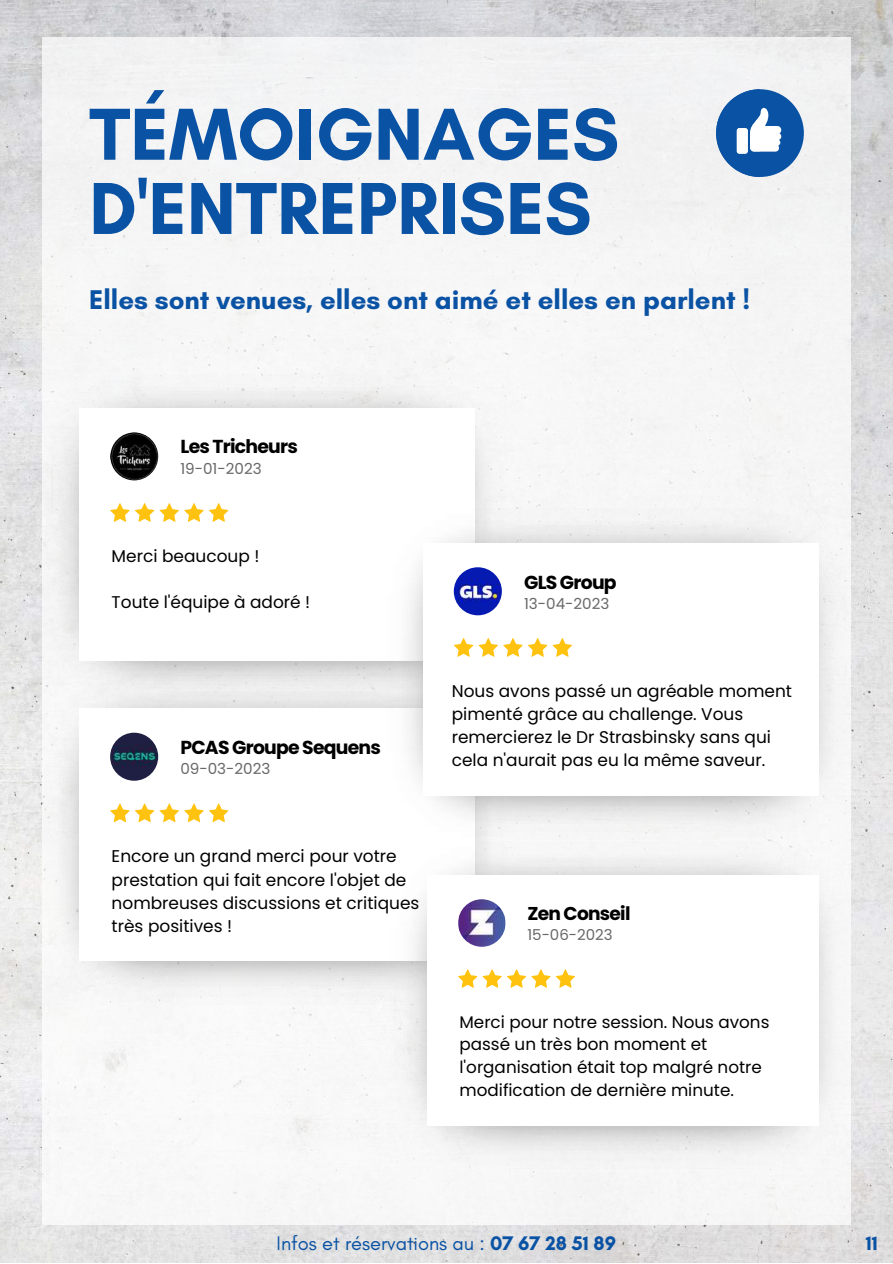
<style>
.page{position:relative;width:893px;height:1264px;background:#fff}
.page>*{position:absolute;margin:0;border:0;box-sizing:border-box;transform-origin:0 0}
.t1{font:700 75px/74.2px "Glacial Indifference";color:#0a52a4}
.t2{font:700 27.6px "Glacial Indifference";color:#0a52a4}
.t3{font:20.1px "Glacial Indifference";letter-spacing:-.005em;color:#0a52a4}
.t4{font:700 20.1px "Glacial Indifference";color:#0a52a4}
.t5{font:700 18.75px "Poppins";letter-spacing:-.04em;color:#000}
.t6{font:700 18.6px "Poppins";letter-spacing:-.04em;color:#000}
.t7{font:16.95px/23.1px "Poppins";color:#000}
.t8{font:16.8px/22.8px "Poppins";color:#000}
.t9{font:15.15px "Poppins";color:#686868}
.t10{font:15px "Poppins";color:#686868}
.s1{font-weight:700}
</style>
<div class="page">
<img style="left:0;top:0;width:892px;height:1262px">
<div style="left:42px;top:38px;width:808px;height:1186px;background:#f6f5f6"></div>
<div style="left:716px;top:89px;width:87px;height:88px;background:#0a52a4;border-radius:50%"></div>
<svg style="left:716px;top:89px;width:65px;height:88px"></svg>
<img style="left:51px;top:374px;width:451px;height:300px">
<div style="left:79px;top:408px;width:396px;height:253px;background:#fff"></div>
<img style="left:110px;top:432px;width:48px;height:48px;border-radius:50%">
<svg style="left:110px;top:503px;width:118px;height:19px"></svg>
<img style="left:42px;top:674px;width:439px;height:329px">
<div style="left:79px;top:708px;width:396px;height:253px;background:#fff"></div>
<img style="left:110px;top:732px;width:48px;height:48px;border-radius:50%">
<svg style="left:110px;top:803px;width:118px;height:19px"></svg>
<img style="left:390px;top:841px;width:441px;height:327px">
<div style="left:427px;top:875px;width:392px;height:250px;background:#fff"></div>
<img style="left:458px;top:899px;width:47px;height:47px;border-radius:50%">
<svg style="left:458px;top:969px;width:117px;height:18px"></svg>
<img style="left:385px;top:509px;width:461px;height:330px">
<div style="left:422px;top:543px;width:396px;height:252px;background:#fff"></div>
<img style="left:454px;top:567px;width:48px;height:48px;border-radius:50%">
<svg style="left:454px;top:638px;width:118px;height:19px"></svg>
<h1 class="t1" style="left:89px;top:96px;width:531px">TÉMOIGNAGES<br>D'ENTREPRISES</h1>
<h2 class="t2" style="left:89px;top:283px;width:662px">Elles sont venues, elles ont aimé et elles en parlent !</h2>
<p class="t5" style="left:180px;top:434px;width:119px">Les Tricheurs</p>
<p class="t9" style="left:180px;top:458px;width:83px">19-01-2023</p>
<p class="t7" style="left:112px;top:544px;width:149px">Merci beaucoup !</p>
<p class="t7" style="left:112px;top:591px;width:200px">Toute l'équipe à adoré !</p>
<p class="t5" style="left:180px;top:734px;width:202px">PCAS Groupe Sequens</p>
<p class="t9" style="left:180px;top:758px;width:92px">09-03-2023</p>
<p class="t7" style="left:112px;top:845px;width:309px">Encore un grand merci pour votre prestation qui fait encore l'objet de nombreuses discussions et critiques très positives !</p>
<p class="t5" style="left:524px;top:569px;width:94px">GLS Group</p>
<p class="t9" style="left:524px;top:593px;width:87px">13-04-2023</p>
<p class="t7" style="left:452px;top:679px;width:342px">Nous avons passé un agréable moment pimenté grâce au challenge. Vous remercierez le Dr Strasbinsky sans qui cela n'aurait pas eu la même saveur.</p>
<p class="t6" style="left:527px;top:900px;width:104px">Zen Conseil</p>
<p class="t10" style="left:527px;top:924px;width:87px">15-06-2023</p>
<p class="t8" style="left:459px;top:1010px;width:311px">Merci pour notre session. Nous avons passé un très bon moment et l'organisation était top malgré notre modification de dernière minute.</p>
<p class="t3" style="left:276px;top:1230px;width:341px">Infos et réservations au : <span class="s1">07 67 28 51 89</span></p>
<p class="t4" style="left:865px;top:1230px;width:13px">11</p>
</div>
